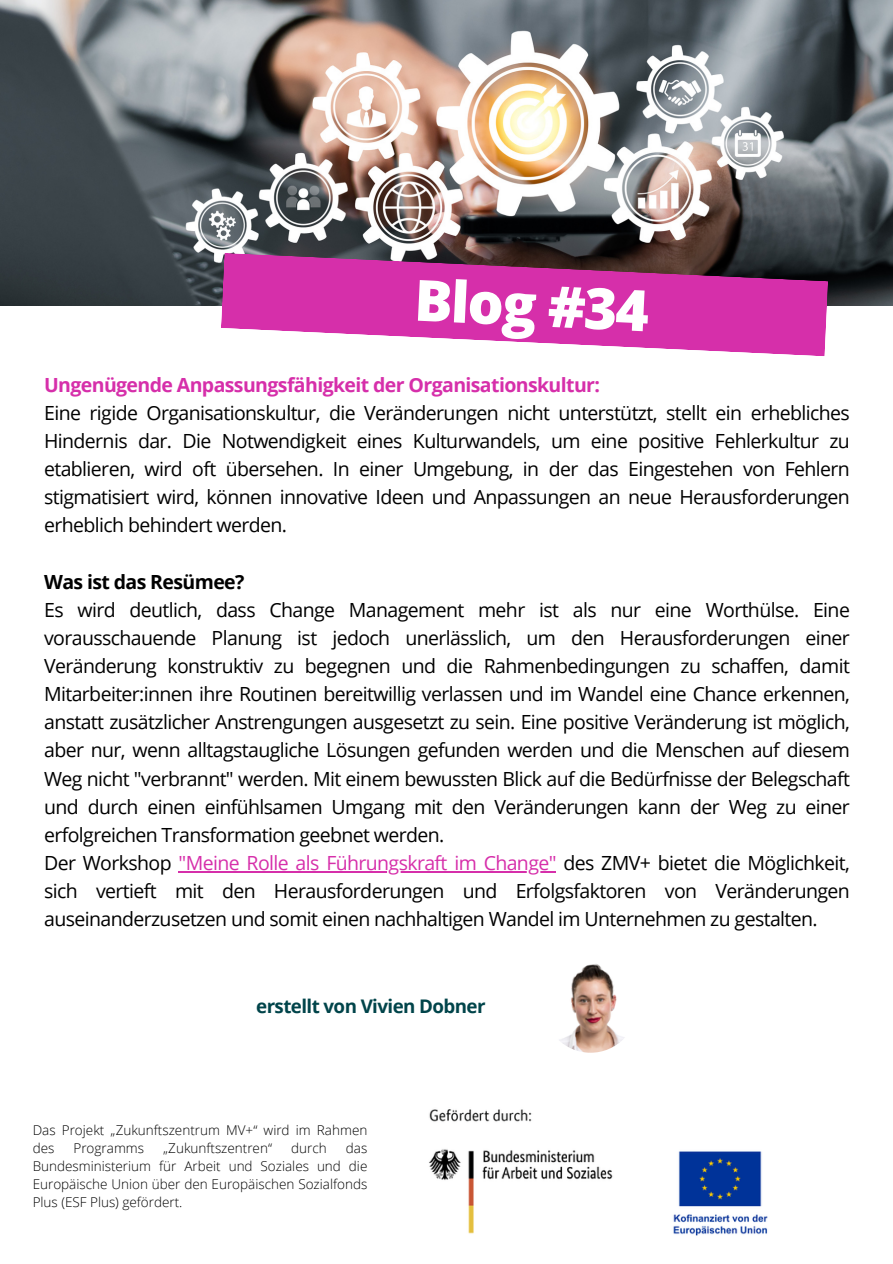
<style>
.page{position:relative;width:893px;height:1264px;background:#fff}
.page>*{position:absolute;margin:0;border:0;box-sizing:border-box;transform-origin:0 0}
.t1{font:800 57px "Open Sans";color:#fff}
.t2{font:19.5px/28.2px "Open Sans";letter-spacing:-.03em;color:#000}
.t3{font:700 18.75px "Open Sans";letter-spacing:-.03em;color:#00444a}
.t4{font:300 13.5px/18px "Open Sans";color:#000}
.s1{font-weight:700;color:#d62faa}
.s2{font-weight:700}
.s3{color:#d62faa}
</style>
<div class="page">
<img style="left:543px;top:959px;width:94px;height:93px;border-radius:50%">
<img style="left:429px;top:1109px;width:339px;height:127px">
<img style="left:0;top:0;width:892px;height:305px">
<svg style="left:221px;top:253px;width:607px;height:103px;fill:#d62faa"></svg>
<hr style="left:178px;top:871px;width:378px;height:1px;background:#d62faa">
<h3 class="t1" style="left:416px;top:259px;width:236px;rotate:3deg">Blog #34</h3>
<h2 class="t2" style="left:44px;top:370px;width:807px"><span class="s1">Ungenügende Anpassungsfähigkeit der Organisationskultur:<br></span>Eine rigide Organisationskultur, die Veränderungen nicht unterstützt, stellt ein erhebliches Hindernis dar. Die Notwendigkeit eines Kulturwandels, um eine positive Fehlerkultur zu etablieren, wird oft übersehen. In einer Umgebung, in der das Eingestehen von Fehlern stigmatisiert wird, können innovative Ideen und Anpassungen an neue Herausforderungen erheblich behindert werden.</h2>
<p class="t2" style="left:44px;top:567px;width:807px"><span class="s2">Was ist das Resümee?<br></span>Es wird deutlich, dass Change Management mehr ist als nur eine Worthülse. Eine vorausschauende Planung ist jedoch unerlässlich, um den Herausforderungen einer Veränderung konstruktiv zu begegnen und die Rahmenbedingungen zu schaffen, damit Mitarbeiter:innen ihre Routinen bereitwillig verlassen und im Wandel eine Chance erkennen, anstatt zusätzlicher Anstrengungen ausgesetzt zu sein. Eine positive Veränderung ist möglich, aber nur, wenn alltagstaugliche Lösungen gefunden werden und die Menschen auf diesem Weg nicht "verbrannt" werden. Mit einem bewussten Blick auf die Bedürfnisse der Belegschaft und durch einen einfühlsamen Umgang mit den Veränderungen kann der Weg zu einer erfolgreichen Transformation geebnet werden.<br>Der Workshop <span class="s3">"Meine Rolle als Führungskraft im Change"</span> des ZMV+ bietet die Möglichkeit,</p>
<p class="t2" style="left:44px;top:876px;width:807px">sich vertieft mit den Herausforderungen und Erfolgsfaktoren von Veränderungen auseinanderzusetzen und somit einen nachhaltigen Wandel im Unternehmen zu gestalten.</p>
<p class="t3" style="left:256px;top:993px;width:231px">erstellt von Vivien Dobner</p>
<p class="t4" style="left:33px;top:1120px;width:336px">Das Projekt „Zukunftszentrum MV+“ wird im Rahmen des</p>
<p class="t4" style="left:73px;top:1138px;width:72px">Programms</p>
<p class="t4" style="left:163px;top:1138px;width:110px">„Zukunftszentren“</p>
<p class="t4" style="left:291px;top:1138px;width:37px">durch</p>
<p class="t4" style="left:33px;top:1138px;width:336px;text-align:justify;text-indent:313px">das Bundesministerium für Arbeit und Soziales und die Europäische Union über den Europäischen Sozialfonds Plus (ESF Plus) gefördert.</p>
</div>
